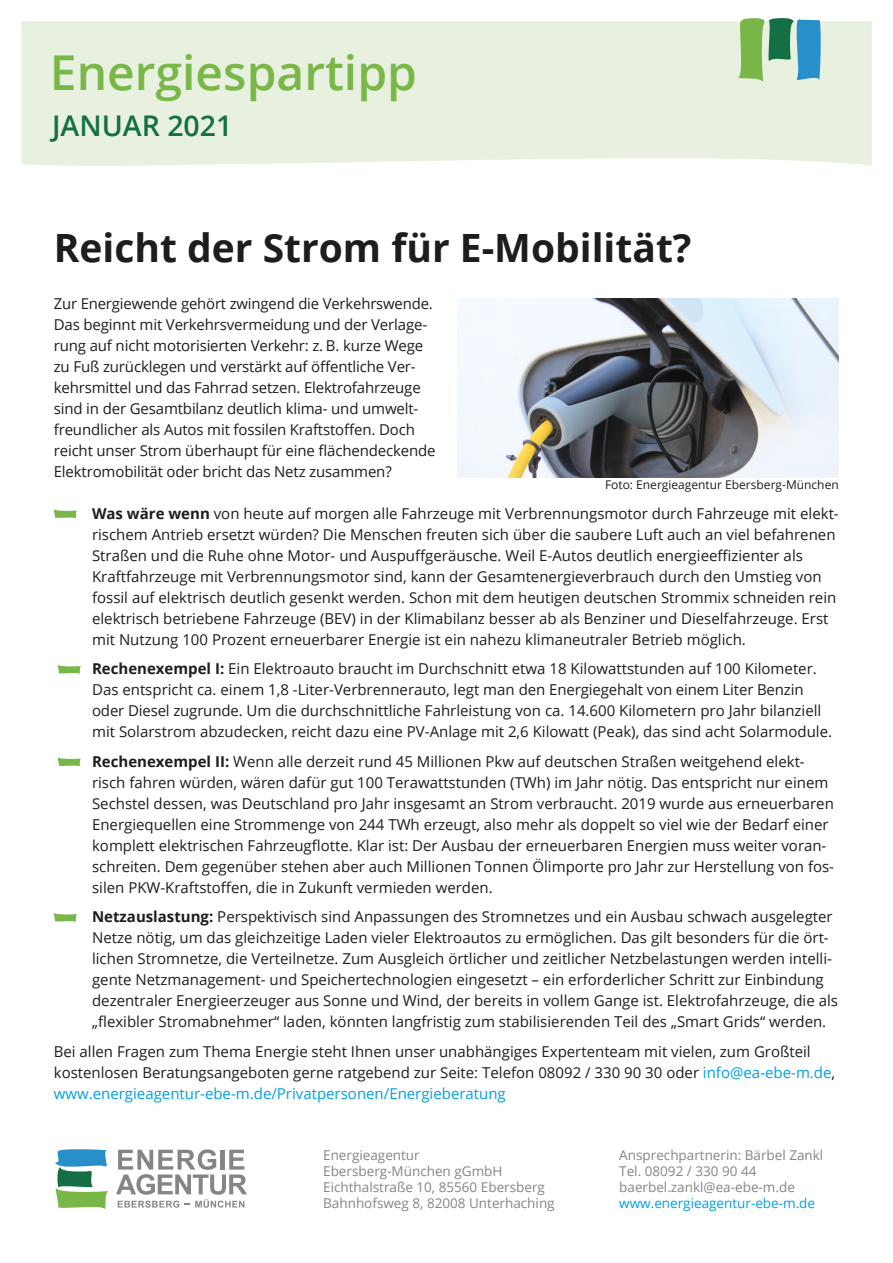
<style>
.page{position:relative;width:893px;height:1263px;background:#fff}
.page>*{position:absolute;margin:0;border:0;box-sizing:border-box;transform-origin:0 0}
.t1{font:600 48px "Open Sans";color:#79b749}
.Head_2{font:700 39px "Open Sans";color:#1d1d1b}
.Monat{font:600 28.5px "Open Sans";color:#146f46}
.Liste_1sp{font:15px/21px "Open Sans";color:#1d1d1b}
.Fliestext_2_sp{font:15px/21px "Open Sans";letter-spacing:-.01em;color:#1d1d1b}
.Fliestext_1sp{font:15px/21px "Open Sans";color:#1d1d1b}
.t2{font:13.5px/16.2px "Open Sans";color:#858588}
.t3{font:13.5px "Open Sans";color:#009fe3}
.Bildautor{font:12px "Open Sans";color:#1d1d1b}
.s1{font-weight:700}
.s2{color:#009fe3}
</style>
<div class="page">
<svg style="left:55px;top:1149px;width:53px;height:60px"></svg>
<svg style="left:116px;top:1149px;width:131px;height:59px"></svg>
<div style="left:21px;top:21px;width:851px;height:145px;background:#e8f1df"></div>
<svg style="left:738px;top:18px;width:84px;height:64px;background:#7ab59c"></svg>
<svg style="left:54px;top:509px;width:23px;height:9px"></svg>
<svg style="left:58px;top:665px;width:23px;height:9px"></svg>
<svg style="left:58px;top:757px;width:23px;height:9px"></svg>
<svg style="left:54px;top:913px;width:23px;height:9px"></svg>
<img style="left:457px;top:298px;width:382px;height:179px">
<h1 class="t1" style="left:50px;top:40px;width:369px">Energiespartipp</h1>
<p class="Monat" style="left:52px;top:106px;width:182px">JANUAR 2021</p>
<p class="Head_2" style="left:54px;top:220px;width:639px">Reicht der Strom für E-Mobilität?</p>
<p class="Fliestext_2_sp" style="left:54px;top:292px;width:383px">Zur Energiewende gehört zwingend die Verkehrswende.<br>Das beginnt mit Verkehrsvermeidung und der Verlage&shy;rung auf nicht motorisierten Verkehr: z. B. kurze Wege zu Fuß zurücklegen und verstärkt auf öffentliche Ver&shy;kehrsmittel und das Fahrrad setzen. Elektrofahrzeuge sind in der Gesamtbilanz deutlich klima- und umwelt&shy;freundlicher als Autos mit fossilen Kraftstoffen. Doch reicht unser Strom überhaupt für eine flächendeckende Elektromobilität oder bricht das Netz zusammen?</p>
<p class="Liste_1sp" style="left:92px;top:502px;width:748px"><span class="s1">Was wäre wenn</span> von heute auf morgen alle Fahrzeuge mit Verbrennungsmotor durch Fahrzeuge mit elekt&shy;rischem Antrieb ersetzt würden? Die Menschen freuten sich über die saubere Luft auch an viel befahrenen Straßen und die Ruhe ohne Motor- und Auspuffgeräusche. Weil E-Autos deutlich energieeffizienter als Kraftfahrzeuge mit Verbrennungsmotor sind, kann der Gesamtenergieverbrauch durch den Umstieg von fossil auf elektrisch deutlich gesenkt werden. Schon mit dem heutigen deutschen Strommix schneiden rein elektrisch betriebene Fahrzeuge (BEV) in der Klimabilanz besser ab als Benziner und Dieselfahrzeuge. Erst mit Nutzung 100 Prozent erneuerbarer Energie ist ein nahezu klimaneutraler Betrieb möglich.</p>
<p class="Liste_1sp" style="left:92px;top:658px;width:742px"><span class="s1">Rechenexempel I:</span> Ein Elektroauto braucht im Durchschnitt etwa 18 Kilowattstunden auf 100 Kilometer.<br>Das entspricht ca. einem 1,8 -Liter-Verbrennerauto, legt man den Energiegehalt von einem Liter Benzin oder Diesel zugrunde. Um die durchschnittliche Fahrleistung von ca. 14.600 Kilometern pro Jahr bilanziell mit Solarstrom abzudecken, reicht dazu eine PV-Anlage mit 2,6 Kilowatt (Peak), das sind acht Solarmodule.</p>
<p class="Liste_1sp" style="left:92px;top:750px;width:743px"><span class="s1">Rechenexempel II:</span> Wenn alle derzeit rund 45 Millionen Pkw auf deutschen Straßen weitgehend elekt&shy;risch fahren würden, wären dafür gut 100 Terawattstunden (TWh) im Jahr nötig. Das entspricht nur einem Sechstel dessen, was Deutschland pro Jahr insgesamt an Strom verbraucht. 2019 wurde aus erneuerbaren Energiequellen eine Strommenge von 244 TWh erzeugt, also mehr als doppelt so viel wie der Bedarf einer komplett elektrischen Fahrzeugflotte. Klar ist: Der Ausbau der erneuerbaren Energien muss weiter voran&shy;schreiten. Dem gegenüber stehen aber auch Millionen Tonnen Ölimporte pro Jahr zur Herstellung von fos&shy;silen PKW-Kraftstoffen, die in Zukunft vermieden werden.</p>
<p class="Liste_1sp" style="left:92px;top:906px;width:747px"><span class="s1">Netzauslastung:</span> Perspektivisch sind Anpassungen des Stromnetzes und ein Ausbau schwach ausgelegter Netze nötig, um das gleichzeitige Laden vieler Elektroautos zu ermöglichen. Das gilt besonders für die ört&shy;lichen Stromnetze, die Verteilnetze. Zum Ausgleich örtlicher und zeitlicher Netzbelastungen werden intelli&shy;gente Netzmanagement- und Speichertechnologien eingesetzt – ein erforderlicher Schritt zur Einbindung dezentraler Energieerzeuger aus Sonne und Wind, der bereits in vollem Gange ist. Elektrofahrzeuge, die als „flexibler Stromabnehmer“ laden, könnten langfristig zum stabilisierenden Teil des „Smart Grids“ werden.</p>
<p class="Fliestext_1sp" style="left:54px;top:1040px;width:783px">Bei allen Fragen zum Thema Energie steht Ihnen unser unabhängiges Expertenteam mit vielen, zum Großteil kostenlosen Beratungsangeboten gerne ratgebend zur Seite: Telefon 08092 / 330 90 30 oder <span class="s2">info@ea-ebe-m.de</span>, <span class="s2">www.energieagentur-ebe-m.de/Privatpersonen/Energieberatung</span></p>
<p class="Bildautor" style="left:605px;top:476px;width:235px">Foto: Energieagentur Ebersberg-München</p>
<p class="t2" style="left:323px;top:1146px;width:233px">Energieagentur<br>Ebersberg-München gGmbH<br>Eichthalstraße 10, 85560 Ebersberg<br>Bahnhofsweg 8, 82008 Unterhaching</p>
<p class="t2" style="left:619px;top:1146px;width:206px">Ansprechpartnerin: Bärbel Zankl<br>Tel. 08092 / 330 90 44 baerbel.zankl@ea-ebe-m.de</p>
<p class="t3" style="left:619px;top:1194px;width:197px">www.energieagentur-ebe-m.de</p>
</div>
